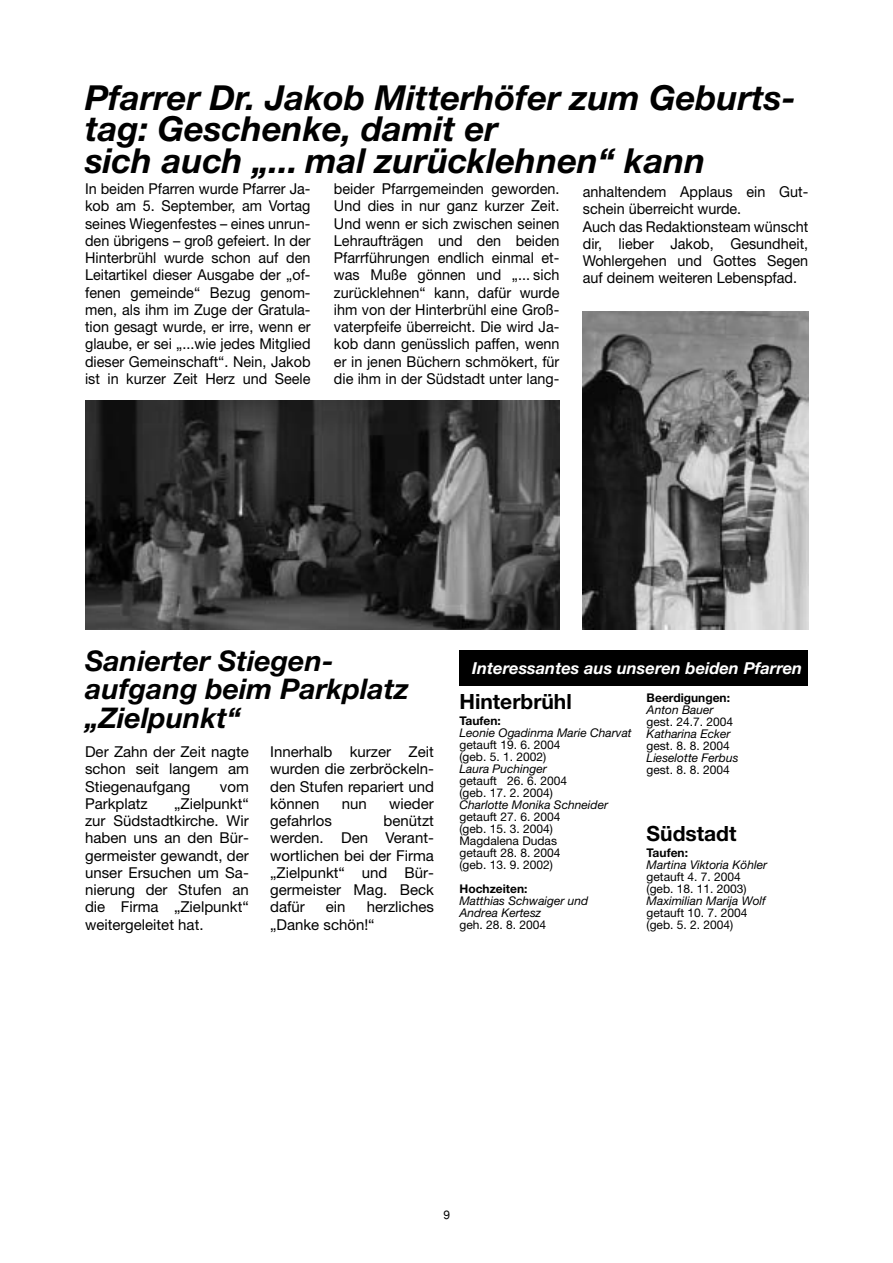
<style>
.page{position:relative;width:893px;height:1263px;background:#fff}
.page>*{position:absolute;margin:0;border:0;box-sizing:border-box;transform-origin:0 0}
.t1{font:italic 700 34.5px/31.5px "Helvetica Neue";color:#000}
.t2{font:italic 700 28.5px/28.5px "Helvetica Neue";color:#000}
.t3{font:700 21px "Helvetica Neue";color:#000}
.t4{font:italic 700 16.5px "Helvetica Neue";color:#fff}
.t5{font:15px/17.2px "Helvetica Neue";color:#000;text-align:justify;scale:.96 1}
.t6{font:15px/17.2px "Helvetica Neue";color:#000;text-align:justify}
.t7{font:12px/12px "Helvetica Neue";color:#000}
.t8{font:italic 12px/12px "Helvetica Neue";color:#000}
.t9{font:700 12px "Helvetica Neue";color:#000}
.t10{font:12px "Helvetica";color:#000}
</style>
<div class="page">
<div style="left:459px;top:651px;width:349px;height:35px;background:#000"></div>
<img style="left:85px;top:400px;width:474px;height:230px">
<img style="left:583px;top:311px;width:225px;height:319px">
<h1 class="t1" style="left:85px;top:85px;width:712px">Pfarrer Dr. Jakob Mitterhöfer zum Geburts&shy;tag: Geschenke, damit er<br>sich auch „... mal zurücklehnen“ kann</h1>
<p class="t5" style="left:85px;top:182px;width:236px">In beiden Pfarren wurde Pfarrer Ja&shy;kob am 5. September, am Vortag seines Wiegenfestes – eines unrun&shy;den übrigens – groß gefeiert. In der Hinterbrühl wurde schon auf den Leitartikel dieser Ausgabe der „of&shy;fenen gemeinde“ Bezug genom&shy;men, als ihm im Zuge der Gratula&shy;tion gesagt wurde, er irre, wenn er glaube, er sei „...wie jedes Mitglied dieser Gemeinschaft“. Nein, Jakob ist in kurzer Zeit Herz und Seele</p>
<p class="t5" style="left:334px;top:182px;width:236px">beider Pfarrgemeinden geworden.<br>Und dies in nur ganz kurzer Zeit.<br>Und wenn er sich zwischen seinen Lehraufträgen und den beiden Pfarrführungen endlich einmal et&shy;was Muße gönnen und „... sich zurücklehnen“ kann, dafür wurde ihm von der Hinterbrühl eine Groß&shy;vaterpfeife überreicht. Die wird Ja&shy;kob dann genüsslich paffen, wenn er in jenen Büchern schmökert, für die ihm in der Südstadt unter lang-</p>
<p class="t5" style="left:583px;top:185px;width:236px;text-align:left">anhaltendem Applaus ein Gut&shy;schein überreicht wurde.<br>Auch das Redaktionsteam wünscht dir, lieber Jakob, Gesundheit,<br>Wohlergehen und Gottes Segen auf deinem weiteren Lebenspfad.</p>
<h2 class="t2" style="left:85px;top:649px;width:325px">Sanierter Stiegen&shy;aufgang beim Parkplatz „Zielpunkt“</h2>
<p class="t6" style="left:85px;top:745px;width:165px">Der Zahn der Zeit nagte schon seit langem am Stiegenaufgang</p>
<p class="t6" style="left:220px;top:779px;width:30px">vom</p>
<p class="t6" style="left:85px;top:796px;width:165px;text-indent:89px">„Zielpunkt“ zur Südstadtkirche. Wir haben uns an den Bür&shy;germeister gewandt, der unser Ersuchen um Sa&shy;nierung der Stufen an die Firma „Zielpunkt“ weitergeleitet hat.</p>
<p class="t6" style="left:85px;top:796px;width:64px">Parkplatz</p>
<p class="t6" style="left:270px;top:745px;width:165px">Innerhalb kurzer Zeit wurden die zerbröckeln&shy;den Stufen repariert und können</p>
<p class="t6" style="left:342px;top:796px;width:27px">nun</p>
<p class="t6" style="left:389px;top:796px;width:46px">wieder</p>
<p class="t6" style="left:270px;top:814px;width:63px">gefahrlos</p>
<p class="t6" style="left:270px;top:814px;width:165px;text-indent:113px">benützt werden. Den Verant&shy;wortlichen bei der Firma „Zielpunkt“ und Bür&shy;germeister Mag. Beck dafür</p>
<p class="t6" style="left:270px;top:900px;width:165px;text-indent:97px">herzliches „Danke schön!“</p>
<p class="t6" style="left:326px;top:900px;width:21px">ein</p>
<p class="t4" style="left:472px;top:662px;width:331px">Interessantes aus unseren beiden Pfarren</p>
<h3 class="t3" style="left:459px;top:694px;width:114px">Hinterbrühl</h3>
<p class="t9" style="left:459px;top:716px;width:43px">Taufen:</p>
<p class="t8" style="left:459px;top:728px;width:174px">Leonie Ogadinma Marie Charvat</p>
<p class="t7" style="left:459px;top:740px;width:102px">getauft 19. 6. 2004 (geb. 5. 1. 2002)</p>
<p class="t8" style="left:459px;top:764px;width:89px">Laura Puchinger</p>
<p class="t7" style="left:459px;top:776px;width:109px">getauft 26. 6. 2004 (geb. 17. 2. 2004)</p>
<p class="t8" style="left:459px;top:800px;width:150px">Charlotte Monika Schneider</p>
<p class="t7" style="left:459px;top:812px;width:102px">getauft 27. 6. 2004 (geb. 15. 3. 2004)<br>Magdalena Dudas getauft 28. 8. 2004 (geb. 13. 9. 2002)</p>
<p class="t9" style="left:459px;top:884px;width:69px">Hochzeiten:</p>
<p class="t8" style="left:459px;top:896px;width:130px">Matthias Schwaiger und<br>Andrea Kertesz</p>
<p class="t7" style="left:459px;top:920px;width:88px">geh. 28. 8. 2004</p>
<p class="t9" style="left:646px;top:694px;width:85px">Beerdigungen:</p>
<p class="t8" style="left:646px;top:705px;width:68px">Anton Bauer</p>
<p class="t7" style="left:646px;top:717px;width:88px">gest. 24.7. 2004</p>
<p class="t8" style="left:646px;top:729px;width:85px">Katharina Ecker</p>
<p class="t7" style="left:646px;top:741px;width:85px">gest. 8. 8. 2004</p>
<p class="t8" style="left:646px;top:753px;width:93px">Lieselotte Ferbus</p>
<p class="t7" style="left:646px;top:765px;width:85px">gest. 8. 8. 2004</p>
<h3 class="t3" style="left:646px;top:826px;width:91px">Südstadt</h3>
<p class="t9" style="left:646px;top:849px;width:43px">Taufen:</p>
<p class="t8" style="left:646px;top:860px;width:122px">Martina Viktoria Köhler</p>
<p class="t7" style="left:646px;top:872px;width:102px">getauft 4. 7. 2004 (geb. 18. 11. 2003)</p>
<p class="t8" style="left:646px;top:896px;width:121px">Maximilian Marija Wolf</p>
<p class="t7" style="left:646px;top:908px;width:102px">getauft 10. 7. 2004 (geb. 5. 2. 2004)</p>
<p class="t10" style="left:443px;top:1210px;width:8px">9</p>
</div>
